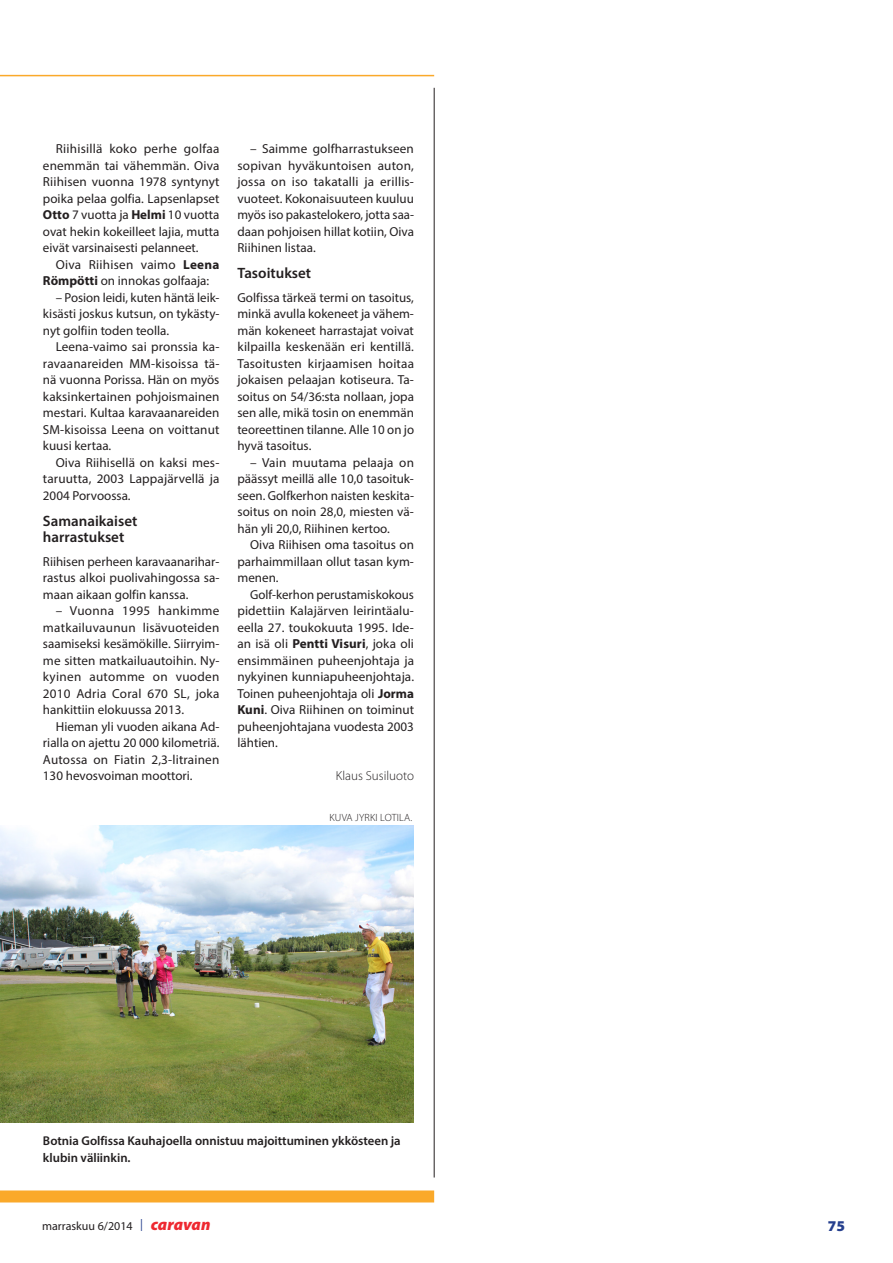
<style>
.page{position:relative;width:893px;height:1263px;background:#fff}
.page>*{position:absolute;margin:0;border:0;box-sizing:border-box;transform-origin:0 0}
.v1{font:600 15px/16.5px "Myriad Pro";color:#231f20}
.t1{font:900 15px "Myriad Pro";color:#253f8e}
._020T1JUTTUSIS{font:13.05px/16.5px "Myriad Pro";color:#231f20;text-align:justify}
._020T1JUTTUEISIS{font:13.05px/16.5px "Myriad Pro";color:#231f20;text-align:justify}
.kirjoittaja_jutun_ja{font:300 13.05px "Myriad Pro";color:#231f20}
.kuvateksti{font:600 12.75px/16.5px "Myriad Pro";color:#231f20}
.t2{font:12px "Myriad Pro";color:#231f20}
.kuvaaja{font:300 10.5px "Myriad Pro";letter-spacing:.02em;color:#231f20}
.s1{font-weight:700}
.s2{color:#253f8e}
.s3{font-weight:900;font-style:italic;font-size:16.5px;color:#ee2830}
</style>
<div class="page">
<hr style="left:0;top:75px;width:434px;height:1px;background:#faa92a">
<div style="left:0;top:1190px;width:434px;height:12px;background:#faa92a"></div>
<img style="left:0;top:825px;width:414px;height:298px">
<hr style="left:434px;top:88px;width:1px;height:1089px;background:#231f20">
<p class="_020T1JUTTUSIS" style="left:43px;top:140px;width:178px;text-indent:13px">Riihisillä koko perhe golfaa enemmän tai vähemmän. Oiva Riihisen vuonna 1978 syntynyt poika pelaa golfia. Lapsenlapset <span class="s1">Otto</span> 7 vuotta ja <span class="s1">Helmi</span> 10 vuotta ovat hekin kokeilleet lajia, mutta eivät varsinaisesti pelanneet.</p>
<p class="_020T1JUTTUSIS" style="left:43px;top:256px;width:178px;text-indent:13px">Oiva Riihisen vaimo <span class="s1">Leena<br>Römpötti</span> on innokas golfaaja:</p>
<p class="_020T1JUTTUSIS" style="left:43px;top:289px;width:178px;text-indent:13px">– Posion leidi, kuten häntä leik&shy;kisästi joskus kutsun, on tykästy&shy;nyt golfiin toden teolla.</p>
<p class="_020T1JUTTUSIS" style="left:43px;top:338px;width:178px;text-indent:13px">Leena-vaimo sai pronssia ka&shy;ravaanareiden MM-kisoissa tä&shy;nä vuonna Porissa. Hän on myös kaksinkertainen pohjoismainen mestari. Kultaa karavaanareiden SM-kisoissa Leena on voittanut kuusi kertaa.</p>
<p class="_020T1JUTTUSIS" style="left:43px;top:454px;width:178px;text-indent:13px">Oiva Riihisellä on kaksi mes&shy;taruutta, 2003 Lappajärvellä ja 2004 Porvoossa.</p>
<p class="v1" style="left:43px;top:512px;width:96px">Samanaikaiset harrastukset</p>
<p class="_020T1JUTTUEISIS" style="left:43px;top:553px;width:178px">Riihisen perheen karavaanarihar&shy;rastus alkoi puolivahingossa sa&shy;maan aikaan golfin kanssa.</p>
<p class="_020T1JUTTUSIS" style="left:43px;top:602px;width:178px;text-indent:13px">– Vuonna 1995 hankimme matkailuvaunun lisävuoteiden saamiseksi kesämökille. Siirryim&shy;me sitten matkailuautoihin. Ny&shy;kyinen automme on vuoden 2010 Adria Coral 670 SL, joka hankittiin elokuussa 2013.</p>
<p class="_020T1JUTTUSIS" style="left:43px;top:718px;width:178px;text-indent:13px">Hieman yli vuoden aikana Ad&shy;rialla on ajettu 20 000 kilometriä.<br>Autossa on Fiatin 2,3-litrainen 130 hevosvoiman moottori.</p>
<p class="_020T1JUTTUSIS" style="left:237px;top:140px;width:178px;text-indent:13px">– Saimme golfharrastukseen sopivan hyväkuntoisen auton, jossa on iso takatalli ja erillis&shy;vuoteet. Kokonaisuuteen kuuluu myös iso pakastelokero, jotta saa&shy;daan pohjoisen hillat kotiin, Oiva Riihinen listaa.</p>
<p class="v1" style="left:237px;top:264px;width:75px">Tasoitukset</p>
<p class="_020T1JUTTUEISIS" style="left:237px;top:289px;width:178px">Golfissa tärkeä termi on tasoitus, minkä avulla kokeneet ja vähem&shy;män kokeneet harrastajat voivat kilpailla keskenään eri kentillä.<br>Tasoitusten kirjaamisen hoitaa jokaisen pelaajan kotiseura. Ta&shy;soitus on 54/36:sta nollaan, jopa sen alle, mikä tosin on enemmän teoreettinen tilanne. Alle 10 on jo hyvä tasoitus.</p>
<p class="_020T1JUTTUSIS" style="left:237px;top:454px;width:178px;text-indent:13px">– Vain muutama pelaaja on päässyt meillä alle 10,0 tasoituk&shy;seen. Golfkerhon naisten keskita&shy;soitus on noin 28,0, miesten vä&shy;hän yli 20,0, Riihinen kertoo.</p>
<p class="_020T1JUTTUSIS" style="left:237px;top:536px;width:178px;text-indent:13px">Oiva Riihisen oma tasoitus on parhaimmillaan ollut tasan kym&shy;menen.</p>
<p class="_020T1JUTTUSIS" style="left:237px;top:586px;width:178px;text-indent:13px">Golf-kerhon perustamiskokous pidettiin Kalajärven leirintäalu&shy;eella 27. toukokuuta 1995. Ide&shy;an isä oli <span class="s1">Pentti Visuri</span>, joka oli ensimmäinen puheenjohtaja ja nykyinen kunniapuheenjohtaja.<br>Toinen puheenjohtaja oli <span class="s1">Jorma Kuni</span>. Oiva Riihinen on toiminut puheenjohtajana vuodesta 2003 lähtien.</p>
<p class="kirjoittaja_jutun_ja" style="left:336px;top:768px;width:80px">Klaus Susiluoto</p>
<p class="kuvaaja" style="left:329px;top:812px;width:84px">KUVA JYRKI LOTILA.</p>
<p class="kuvateksti" style="left:43px;top:1132px;width:359px">Botnia Golfissa Kauhajoella onnistuu majoittuminen ykkösteen ja klubin väliinkin.</p>
<p class="t2" style="left:42px;top:1218px;width:170px">marraskuu 6/2014 <span class="s2">|</span> <span class="s3">caravan</span></p>
<p class="t1" style="left:828px;top:1217px;width:19px">75</p>
</div>
